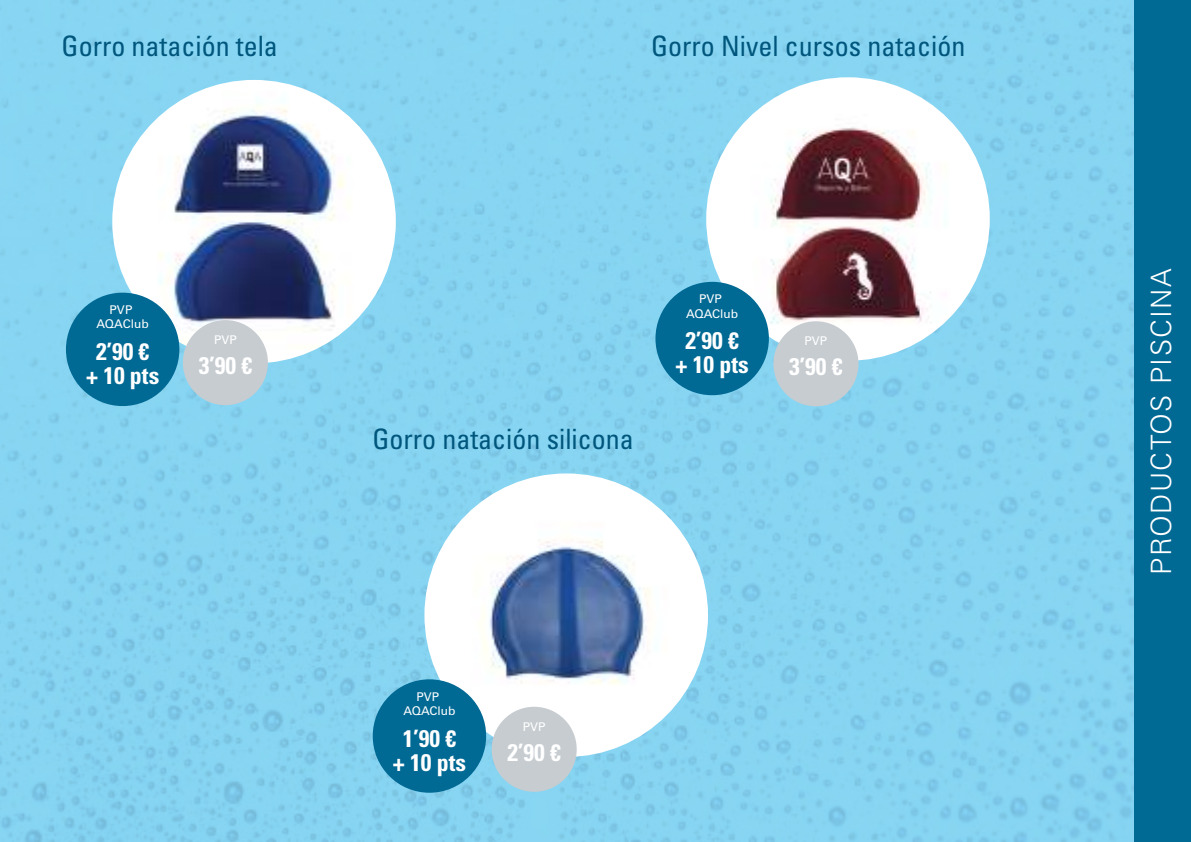
<style>
.page{position:relative;width:1191px;height:842px;background:#fff}
.page>*{position:absolute;margin:0;border:0;box-sizing:border-box;transform-origin:0 0}
.t1{font:condensed 28px "Univers";color:#00567c}
.t2{font:300 28px "Univers";letter-spacing:.05em;color:#fff}
.t3{font:700 condensed 24px/24px "Univers";color:#fff;text-align:center}
.t4{font:12px/14.4px "Univers";color:#fff;text-align:center}
</style>
<div class="page">
<img style="left:0;top:0;width:1134px;height:842px">
<div style="left:1134px;top:0;width:57px;height:842px;background:#006994"></div>
<img style="left:424px;top:473px;width:284px;height:284px;border-radius:142px">
<img style="left:706px;top:77px;width:283px;height:284px;border-radius:142px">
<img style="left:112px;top:80px;width:284px;height:283px;border-radius:142px">
<div style="left:66px;top:293px;width:113px;height:113px;background:#006994;border-radius:50%"></div>
<div style="left:183px;top:320px;width:85px;height:85px;background:#c7ccd1;border-radius:50%"></div>
<div style="left:655px;top:282px;width:114px;height:113px;background:#006994;border-radius:50%"></div>
<div style="left:773px;top:321px;width:85px;height:85px;background:#c7ccd1;border-radius:50%"></div>
<div style="left:373px;top:679px;width:113px;height:114px;background:#006994;border-radius:50%"></div>
<div style="left:491px;top:707px;width:86px;height:85px;background:#c7ccd1;border-radius:50%"></div>
<p class="t1" style="left:62px;top:28px;width:218px">Gorro natación tela</p>
<p class="t4" style="left:97px;top:303px;width:54px">PVP<br>AQAClub</p>
<p class="t3" style="left:86px;top:339px;width:75px">2’90 €<br>+ 10 pts</p>
<p class="t4" style="left:214px;top:333px;width:24px">PVP</p>
<p class="t3" style="left:199px;top:353px;width:55px">3’90 €</p>
<p class="t1" style="left:651px;top:28px;width:316px">Gorro Nivel cursos natación</p>
<p class="t1" style="left:372px;top:421px;width:263px">Gorro natación silicona</p>
<p class="t4" style="left:686px;top:292px;width:54px">PVP<br>AQAClub</p>
<p class="t3" style="left:675px;top:328px;width:75px">2’90 €<br>+ 10 pts</p>
<p class="t4" style="left:804px;top:334px;width:24px">PVP</p>
<p class="t3" style="left:789px;top:354px;width:55px">3’90 €</p>
<p class="t4" style="left:403px;top:689px;width:54px">PVP<br>AQAClub</p>
<p class="t3" style="left:393px;top:726px;width:75px">1’90 €<br>+ 10 pts</p>
<p class="t4" style="left:523px;top:719px;width:24px">PVP</p>
<p class="t3" style="left:507px;top:740px;width:55px">2’90 €</p>
<p class="t2" style="left:1144px;top:575px;width:308px;rotate:-90deg">PRODUCTOS PISCINA</p>
</div>
